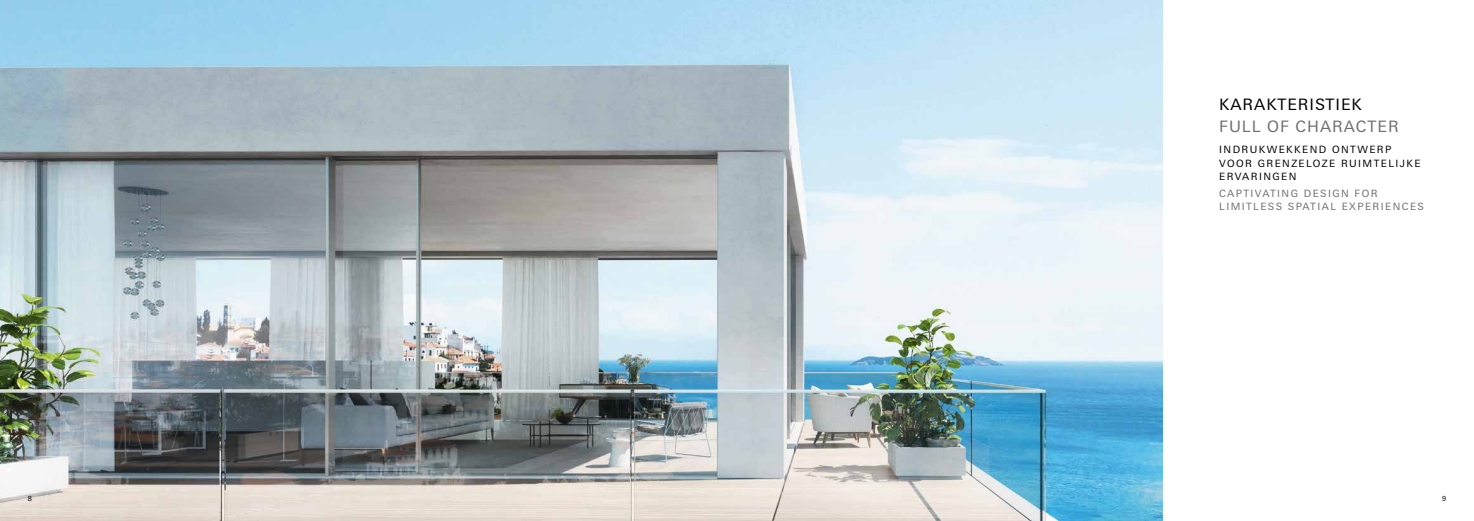
<style>
.page{position:relative;width:1474px;height:521px;background:#fff}
.page>*{position:absolute;margin:0;border:0;box-sizing:border-box;transform-origin:0 0}
.t1{font:15.75px "Univers For Schueco 430 Reg";letter-spacing:.06em;color:#6f6f71}
.t2{font:15.75px "Univers For Schueco 430 Reg";letter-spacing:.06em;color:#000}
.t3{font:10.06px/13.1px "Univers For Schueco 430 Reg";letter-spacing:.14em;color:#000}
.t4{font:10.06px/13.1px "Univers For Schueco 430 Reg";letter-spacing:.14em;color:#6f6f71}
.t5{font:7px "Univers For Schueco 430 Reg";color:#000}
</style>
<div class="page">
<img style="left:0;top:0;width:1162px;height:521px">
<h1 class="t2" style="left:1219px;top:95px;width:144px">KARAKTERISTIEK</h1>
<h1 class="t1" style="left:1219px;top:117px;width:181px">FULL OF CHARACTER</h1>
<p class="t3" style="left:1219px;top:144px;width:203px">INDRUKWEKKEND ONTWERP<br>VOOR GRENZELOZE RUIMTELIJKE<br>ERVARINGEN</p>
<p class="t4" style="left:1219px;top:187px;width:206px">CAPTIVATING DESIGN FOR<br>LIMITLESS SPATIAL EXPERIENCES</p>
<p class="t5" style="left:26px;top:495px;width:6px">8</p>
<p class="t5" style="left:28px;top:495px;width:6px">8</p>
<p class="t5" style="left:1441px;top:495px;width:6px">9</p>
</div>
